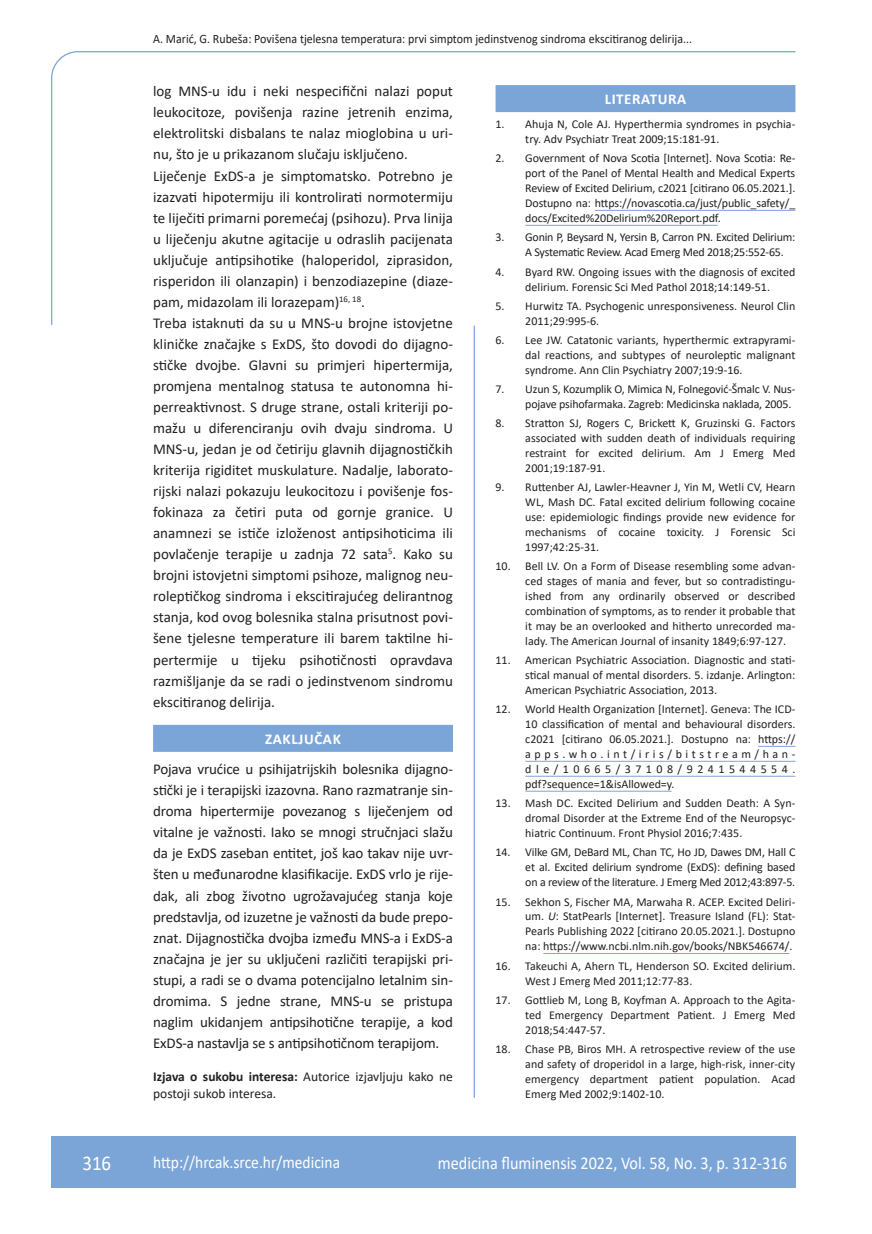
<style>
.page{position:relative;width:872px;height:1234px;background:#fff}
.page>*{position:absolute;margin:0;border:0;box-sizing:border-box;transform-origin:0 0}
.t1{font:21px "Calibri";color:#fff;scale:.9 1}
.t2{font:18px "Calibri";color:#fff;scale:.9 1}
.t3{font:17.25px "Calibri";color:#fff;scale:.9 1}
.t4{font:15px/21px "Calibri";color:#231f20}
.t5{font:700 15px "Calibri";letter-spacing:.04em;color:#fff}
.t6{font:13.5px/16.5px "Calibri";color:#231f20}
.t7{font:12.75px "Calibri";color:#231f20;scale:.94 1}
.t8{font:12px/15px "Calibri";color:#231f20;text-align:justify}
.t9{font:12px/15px "Calibri";letter-spacing:-.02em;color:#231f20}
.s1{font-weight:700}
.s2{font-style:italic}
</style>
<div class="page">
<svg style="left:51px;top:51px;width:745px;height:274px"></svg>
<hr style="left:473px;top:325px;width:2px;height:772px;background:#7ca5d7">
<div style="left:51px;top:1135px;width:744px;height:51px;background:#7ca5d7"></div>
<div style="left:153px;top:724px;width:300px;height:27px;background:#7ca5d7"></div>
<div style="left:495px;top:85px;width:300px;height:27px;background:#7ca5d7"></div>
<hr style="left:595px;top:210px;width:200px;height:1px;background:#7ca5d7">
<hr style="left:525px;top:225px;width:192px;height:1px;background:#7ca5d7">
<hr style="left:758px;top:745px;width:37px;height:1px;background:#7ca5d7">
<hr style="left:525px;top:760px;width:270px;height:1px;background:#7ca5d7">
<hr style="left:525px;top:775px;width:270px;height:1px;background:#7ca5d7">
<hr style="left:525px;top:790px;width:146px;height:1px;background:#7ca5d7">
<hr style="left:543px;top:952px;width:246px;height:1px;background:#7ca5d7">
<p class="t7" style="left:153px;top:29px;width:575px">A. Marić, G. Rubeša: Povišena tjelesna temperatura: prvi simptom jedinstvenog sindroma ekscitiranog delirija...</p>
<p class="t4" style="left:153px;top:80px;width:301px">log MNS-u idu i neki nespecifični nalazi poput leukocitoze, povišenja razine jetrenih enzima, elektrolitski disbalans te nalaz mioglobina u uri&shy;nu, što je u prikazanom slučaju isključeno.<br>Liječenje ExDS-a je simptomatsko. Potrebno je izazvati hipotermiju ili kontrolirati normotermiju te liječiti primarni poremećaj (psihozu). Prva linija u liječenju akutne agitacije u odraslih pacijenata uključuje antipsihotike (haloperidol, ziprasidon, risperidon ili olanzapin) i benzodiazepine (diaze&shy;pam, midazolam ili lorazepam)<sup>16,</sup> <sup>18</sup>.<br>Treba istaknuti da su u MNS-u brojne istovjetne kliničke značajke s ExDS, što dovodi do dijagno&shy;stičke dvojbe. Glavni su primjeri hipertermija, promjena mentalnog statusa te autonomna hi&shy;perreaktivnost. S druge strane, ostali kriteriji po&shy;mažu u diferenciranju ovih dvaju sindroma. U MNS-u, jedan je od četiriju glavnih dijagnostičkih kriterija rigiditet muskulature. Nadalje, laborato&shy;rijski nalazi pokazuju leukocitozu i povišenje fos&shy;fokinaza za četiri puta od gornje granice. U anamnezi se ističe izloženost antipsihoticima ili povlačenje terapije u zadnja 72 sata<sup>5</sup>. Kako su brojni istovjetni simptomi psihoze, malignog neu&shy;roleptičkog sindroma i ekscitirajućeg delirantnog stanja, kod ovog bolesnika stalna prisutnost povi&shy;šene tjelesne temperature ili barem taktilne hi&shy;pertermije u tijeku psihotičnosti opravdava razmišljanje da se radi o jedinstvenom sindromu ekscitiranog delirija.</p>
<p class="t5" style="left:265px;top:728px;width:77px">ZAKLJUČAK</p>
<p class="t4" style="left:153px;top:758px;width:301px;text-align:justify">Pojava vrućice u psihijatrijskih bolesnika dijagno&shy;stički je i terapijski izazovna. Rano razmatranje sin&shy;droma hipertermije povezanog s liječenjem od vitalne je važnosti. Iako se mnogi stručnjaci slažu da je ExDS zaseban entitet, još kao takav nije uvr&shy;šten u međunarodne klasifikacije. ExDS vrlo je rije&shy;dak, ali zbog životno ugrožavajućeg stanja koje predstavlja, od izuzetne je važnosti da bude prepo&shy;znat. Dijagnostička dvojba između MNS-a i ExDS-a značajna je jer su uključeni različiti terapijski pri&shy;stupi, a radi se o dvama potencijalno letalnim sin&shy;dromima. S jedne strane, MNS-u se pristupa naglim ukidanjem antipsihotične terapije, a kod ExDS-a nastavlja se s antipsihotičnom terapijom.</p>
<p class="t6" style="left:153px;top:1067px;width:301px"><span class="s1">Izjava o sukobu interesa:</span> Autorice izjavljuju kako ne postoji sukob interesa.</p>
<p class="t5" style="left:604px;top:88px;width:83px">LITERATURA</p>
<p class="t8" style="left:525px;top:116px;width:271px;text-indent:-30px">1. Ahuja N, Cole AJ. Hyperthermia syndromes in psychia&shy;try. Adv Psychiatr Treat 2009;15:181-91.</p>
<p class="t8" style="left:525px;top:151px;width:271px;text-indent:-30px">2. Government of Nova Scotia [Internet]. Nova Scotia: Re&shy;port of the Panel of Mental Health and Medical Experts Review of Excited Delirium, c2021 [citirano 06.05.2021.].<br>Dostupno na: https://novascotia.ca/just/public_safety/_ docs/Excited%20Delirium%20Report.pdf.</p>
<p class="t9" style="left:525px;top:230px;width:271px;text-indent:-30px">3. Gonin P, Beysard N, Yersin B, Carron PN. Excited Delirium:<br>A Systematic Review. Acad Emerg Med 2018;25:552-65.</p>
<p class="t8" style="left:495px;top:264px;width:301px;text-align:center">4. Byard RW. Ongoing issues with the diagnosis of excited delirium. Forensic Sci Med Pathol 2018;14:149-51.</p>
<p class="t8" style="left:525px;top:298px;width:271px;text-indent:-30px">5. Hurwitz TA. Psychogenic unresponsiveness. Neurol Clin<br>2011;29:995-6.</p>
<p class="t8" style="left:525px;top:332px;width:271px;text-indent:-30px">6. Lee JW. Catatonic variants, hyperthermic extrapyrami&shy;dal reactions, and subtypes of neuroleptic malignant syndrome. Ann Clin Psychiatry 2007;19:9-16.</p>
<p class="t8" style="left:525px;top:381px;width:271px;text-indent:-30px">7. Uzun S, Kozumplik O, Mimica N, Folnegović-Šmalc V. Nus&shy;pojave psihofarmaka. Zagreb: Medicinska naklada, 2005.</p>
<p class="t8" style="left:525px;top:415px;width:272px;text-indent:-30px">8. Stratton SJ, Rogers C, Brickett K, Gruzinski G. Factors associated with sudden death of individuals requiring restraint for excited delirium. Am J Emerg Med 2001;19:187-91.</p>
<p class="t8" style="left:525px;top:479px;width:272px;text-indent:-30px">9. Ruttenber AJ, Lawler-Heavner J, Yin M, Wetli CV, Hearn WL, Mash DC. Fatal excited delirium following cocaine use: epidemiologic findings provide new evidence for mechanisms of cocaine toxicity. J Forensic Sci 1997;42:25-31.</p>
<p class="t8" style="left:525px;top:558px;width:271px;text-indent:-30px">10. Bell LV. On a Form of Disease resembling some advan&shy;ced stages of mania and fever, but so contradistingu&shy;ished from any ordinarily observed or described combination of symptoms, as to render it probable that it may be an overlooked and hitherto unrecorded ma&shy;lady. The American Journal of insanity 1849;6:97-127.</p>
<p class="t8" style="left:525px;top:652px;width:271px;text-indent:-30px">11. American Psychiatric Association. Diagnostic and stati&shy;stical manual of mental disorders. 5. izdanje. Arlington:<br>American Psychiatric Association, 2013.</p>
<p class="t8" style="left:525px;top:701px;width:272px;text-indent:-30px">12. World Health Organization [Internet]. Geneva: The ICD-10 classification of mental and behavioural disorders. c2021 [citirano 06.05.2021.]. Dostupno na: https:// apps.who.int/iris/bitstream/han&shy;dle/10665/37108/9241544554. pdf?sequence=1&amp;isAllowed=y.</p>
<p class="t8" style="left:525px;top:795px;width:271px;text-indent:-30px">13. Mash DC. Excited Delirium and Sudden Death: A Syn&shy;dromal Disorder at the Extreme End of the Neuropsyc&shy;hiatric Continuum. Front Physiol 2016;7:435.</p>
<p class="t8" style="left:525px;top:844px;width:271px;text-indent:-30px">14. Vilke GM, DeBard ML, Chan TC, Ho JD, Dawes DM, Hall C et al. Excited delirium syndrome (ExDS): defining based on a review of the literature. J Emerg Med 2012;43:897-5.</p>
<p class="t8" style="left:525px;top:893px;width:272px;text-indent:-30px">15. Sekhon S, Fischer MA, Marwaha R. ACEP. Excited Deliri&shy;um. <span class="s2">U</span>: StatPearls [Internet]. Treasure Island (FL): Stat-Pearls Publishing 2022 [citirano 20.05.2021.]. Dostupno na: https://www.ncbi.nlm.nih.gov/books/NBK546674/.</p>
<p class="t8" style="left:525px;top:957px;width:271px;text-indent:-30px">16. Takeuchi A, Ahern TL, Henderson SO. Excited delirium.<br>West J Emerg Med 2011;12:77-83.</p>
<p class="t8" style="left:525px;top:991px;width:271px;text-indent:-30px">17. Gottlieb M, Long B, Koyfman A. Approach to the Agita&shy;ted Emergency Department Patient. J Emerg Med 2018;54:447-57.</p>
<p class="t8" style="left:525px;top:1040px;width:271px;text-indent:-30px">18. Chase PB, Biros MH. A retrospective review of the use and safety of droperidol in a large, high-risk, inner-city emergency department patient population. Acad Emerg Med 2002;9:1402-10.</p>
<h1 class="t1" style="left:82px;top:1147px;width:33px">316</h1>
<h3 class="t3" style="left:153px;top:1149px;width:209px">http://hrcak.srce.hr/medicina</h3>
<h2 class="t2" style="left:438px;top:1149px;width:389px">medicina fluminensis 2022, Vol. 58, No. 3, p. 312-316</h2>
</div>
